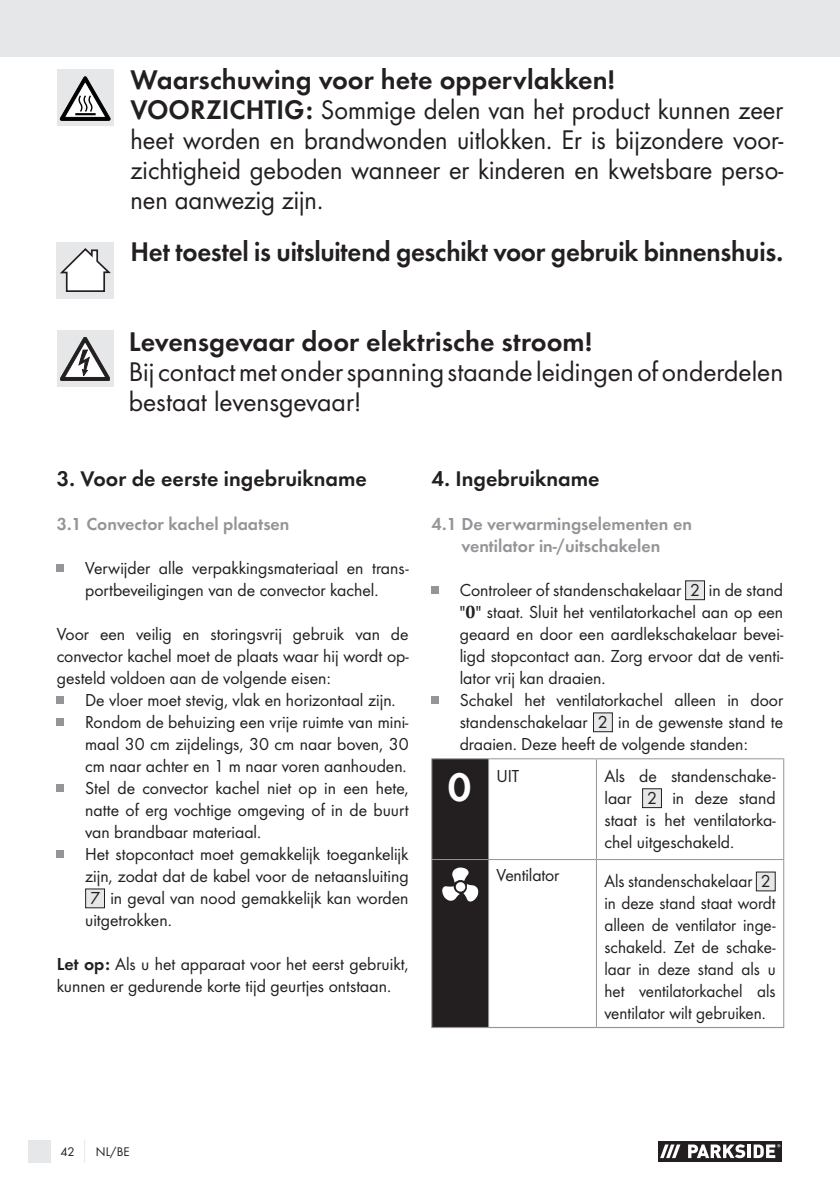
<style>
.page{position:relative;width:840px;height:1191px;background:#fff}
.page>*{position:absolute;margin:0;border:0;box-sizing:border-box;transform-origin:0 0}
.t1{font:600 41.4px "Futura Pro";color:#fff}
.t2{font:28px/30px "Futura Pro";color:#231f20;scale:.96 1}
.t3{font:28px/30px "Futura Pro";color:#231f20}
.t4{font:600 28px "Futura Pro";letter-spacing:-.01em;color:#231f20;scale:.96 1}
.t5{font:600 28px "Futura Pro";letter-spacing:-.01em;color:#231f20}
.t6{font:600 22px "Futura Pro";color:#231f20}
.t7{font:18px/22px "Futura Pro";color:#231f20}
.t8{font:600 18px/22px "Futura Pro";color:#939598;text-align:center}
.t9{font:13px "Futura Pro";color:#231f20}
.s1{font-weight:600}
.s2{font-family:"Cambria";font-weight:700}
</style>
<div class="page">
<div style="left:0;top:0;width:839px;height:57px;background:#e6e7e9"></div>
<div style="left:28px;top:1140px;width:23px;height:22px;background:#e6e7e9"></div>
<svg style="left:84px;top:1140px;width:1px;height:22px"></svg>
<div style="left:656px;top:1140px;width:126px;height:22px;background:linear-gradient(to bottom,#231f20,#231f20)"></div>
<div style="left:658px;top:1141px;width:24px;height:20px;background:#231f20"></div>
<div style="left:683px;top:1141px;width:98px;height:20px;background:#231f20"></div>
<svg style="left:660px;top:1144px;width:20px;height:14px"></svg>
<svg style="left:688px;top:1144px;width:56px;height:14px"></svg>
<hr style="left:747px;top:1144px;width:3px;height:14px;background:#fff">
<svg style="left:753px;top:1144px;width:27px;height:14px"></svg>
<div style="left:57px;top:70px;width:56px;height:56px;background:#e6e7e9"></div>
<svg style="left:60px;top:77px;width:50px;height:43px"></svg>
<div style="left:57px;top:242px;width:57px;height:57px;background:#e6e7e9"></div>
<svg style="left:60px;top:248px;width:51px;height:44px"></svg>
<div style="left:57px;top:330px;width:56px;height:57px;background:#e6e7e9"></div>
<svg style="left:60px;top:337px;width:50px;height:43px"></svg>
<div style="left:57px;top:564px;width:7px;height:7px;background:#939598"></div>
<div style="left:57px;top:696px;width:7px;height:7px;background:#939598"></div>
<div style="left:57px;top:718px;width:7px;height:7px;background:#939598"></div>
<div style="left:57px;top:784px;width:7px;height:7px;background:#939598"></div>
<div style="left:57px;top:850px;width:7px;height:7px;background:#939598"></div>
<div style="left:86px;top:889px;width:18px;height:18px;background:#e6e7e9"></div>
<div style="left:85px;top:888px;width:20px;height:20px;border:1px solid #231f20"></div>
<div style="left:431px;top:586px;width:7px;height:7px;background:#939598"></div>
<div style="left:685px;top:581px;width:19px;height:18px;background:#e6e7e9"></div>
<div style="left:684px;top:580px;width:20px;height:20px;border:1px solid #231f20"></div>
<div style="left:431px;top:696px;width:7px;height:7px;background:#939598"></div>
<div style="left:593px;top:713px;width:19px;height:18px;background:#e6e7e9"></div>
<div style="left:592px;top:712px;width:20px;height:20px;border:1px solid #231f20"></div>
<hr style="left:431px;top:758px;width:57px;height:1px;background:#939598">
<hr style="left:431px;top:1027px;width:57px;height:1px;background:#939598">
<hr style="left:488px;top:758px;width:108px;height:1px;background:#939598">
<hr style="left:488px;top:759px;width:1px;height:100px;background:#939598">
<hr style="left:596px;top:758px;width:187px;height:1px;background:#939598">
<hr style="left:595px;top:759px;width:1px;height:100px;background:#939598">
<hr style="left:782px;top:759px;width:1px;height:100px;background:#939598">
<hr style="left:488px;top:859px;width:108px;height:1px;background:#939598">
<hr style="left:488px;top:860px;width:1px;height:167px;background:#939598">
<hr style="left:596px;top:859px;width:187px;height:1px;background:#939598">
<hr style="left:595px;top:860px;width:1px;height:167px;background:#939598">
<hr style="left:782px;top:860px;width:1px;height:167px;background:#939598">
<hr style="left:488px;top:1027px;width:108px;height:1px;background:#939598">
<hr style="left:596px;top:1027px;width:187px;height:1px;background:#939598">
<div style="left:642px;top:788px;width:19px;height:19px;background:#e6e7e9"></div>
<div style="left:641px;top:788px;width:20px;height:20px;border:1px solid #231f20"></div>
<svg style="left:431px;top:759px;width:57px;height:268px;background:#332f30"></svg>
<div style="left:756px;top:872px;width:18px;height:19px;background:#e6e7e9"></div>
<p class="t2" style="left:130px;top:64px;width:681px"><span class="s1">Waarschuwing voor hete oppervlakken!<br>VOORZICHTIG:</span> Sommige delen van het product kunnen zeer heet worden en brandwonden uitlokken. Er is bijzondere voor&shy;zichtigheid geboden wanneer er kinderen en kwetsbare perso&shy;nen aanwezig zijn.</p>
<h2 class="t4" style="left:130px;top:231px;width:681px">Het toestel is uitsluitend geschikt voor gebruik binnenshuis.</h2>
<h2 class="t5" style="left:129px;top:321px;width:464px">Levensgevaar door elektrische stroom!</h2>
<h2 class="t3" style="left:129px;top:356px;width:655px">Bij contact met onder spanning staande leidingen of onderdelen bestaat levensgevaar!</h2>
<p class="t6" style="left:57px;top:463px;width:311px">3. Voor de eerste ingebruikname</p>
<p class="t8" style="left:57px;top:512px;width:234px">3.1 Convector kachel plaatsen</p>
<p class="t7" style="left:85px;top:556px;width:325px">Verwijder alle verpakkingsmateriaal en trans&shy;portbeveiligingen van de convector kachel.</p>
<p class="t7" style="left:57px;top:622px;width:353px;text-align:justify">Voor een veilig en storingsvrij gebruik van de convector kachel moet de plaats waar hij wordt op&shy;gesteld voldoen aan de volgende eisen:</p>
<p class="t7" style="left:85px;top:688px;width:325px">De vloer moet stevig, vlak en horizontaal zijn.<br>Rondom de behuizing een vrije ruimte van mini&shy;maal 30 cm zijdelings, 30 cm naar boven, 30 cm naar achter en 1 m naar voren aanhouden.<br>Stel de convector kachel niet op in een hete, natte of erg vochtige omgeving of in de buurt van brandbaar materiaal.<br>Het stopcontact moet gemakkelijk toegankelijk zijn, zodat dat de kabel voor de netaansluiting 7 in geval van nood gemakkelijk kan worden uitgetrokken.</p>
<p class="t7" style="left:57px;top:952px;width:353px"><span class="s1">Let op:</span> Als u het apparaat voor het eerst gebruikt, kunnen er gedurende korte tijd geurtjes ontstaan.</p>
<p class="t6" style="left:431px;top:463px;width:170px">4. Ingebruikname</p>
<p class="t8" style="left:431px;top:512px;width:262px">4.1 De verwarmingselementen en ventilator in-/uitschakelen</p>
<p class="t7" style="left:459px;top:578px;width:325px">Controleer of standenschakelaar 2 in de stand "<span class="s2">0</span>" staat. Sluit het ventilatorkachel aan op een geaard en door een aardlekschakelaar bevei&shy;ligd stopcontact aan. Zorg ervoor dat de venti&shy;lator vrij kan draaien.<br>Schakel het ventilatorkachel alleen in door standenschakelaar 2 in de gewenste stand te draaien. Deze heeft de volgende standen:</p>
<h1 class="t1" style="left:447px;top:757px;width:25px">0</h1>
<p class="t7" style="left:496px;top:764px;width:24px">UIT</p>
<p class="t7" style="left:604px;top:764px;width:173px;text-align:justify">Als de standenschake&shy;laar 2 in deze stand staat is het ventilatorka&shy;chel uitgeschakeld.</p>
<p class="t7" style="left:496px;top:863px;width:64px">Ventilator</p>
<p class="t7" style="left:604px;top:869px;width:173px">Als standenschakelaar 2 in deze stand staat wordt alleen de ventilator inge&shy;schakeld. Zet de schake&shy;laar in deze stand als u het ventilatorkachel als ventilator wilt gebruiken.</p>
<p class="t9" style="left:60px;top:1142px;width:16px">42</p>
<p class="t9" style="left:96px;top:1142px;width:35px">NL/BE</p>
</div>
